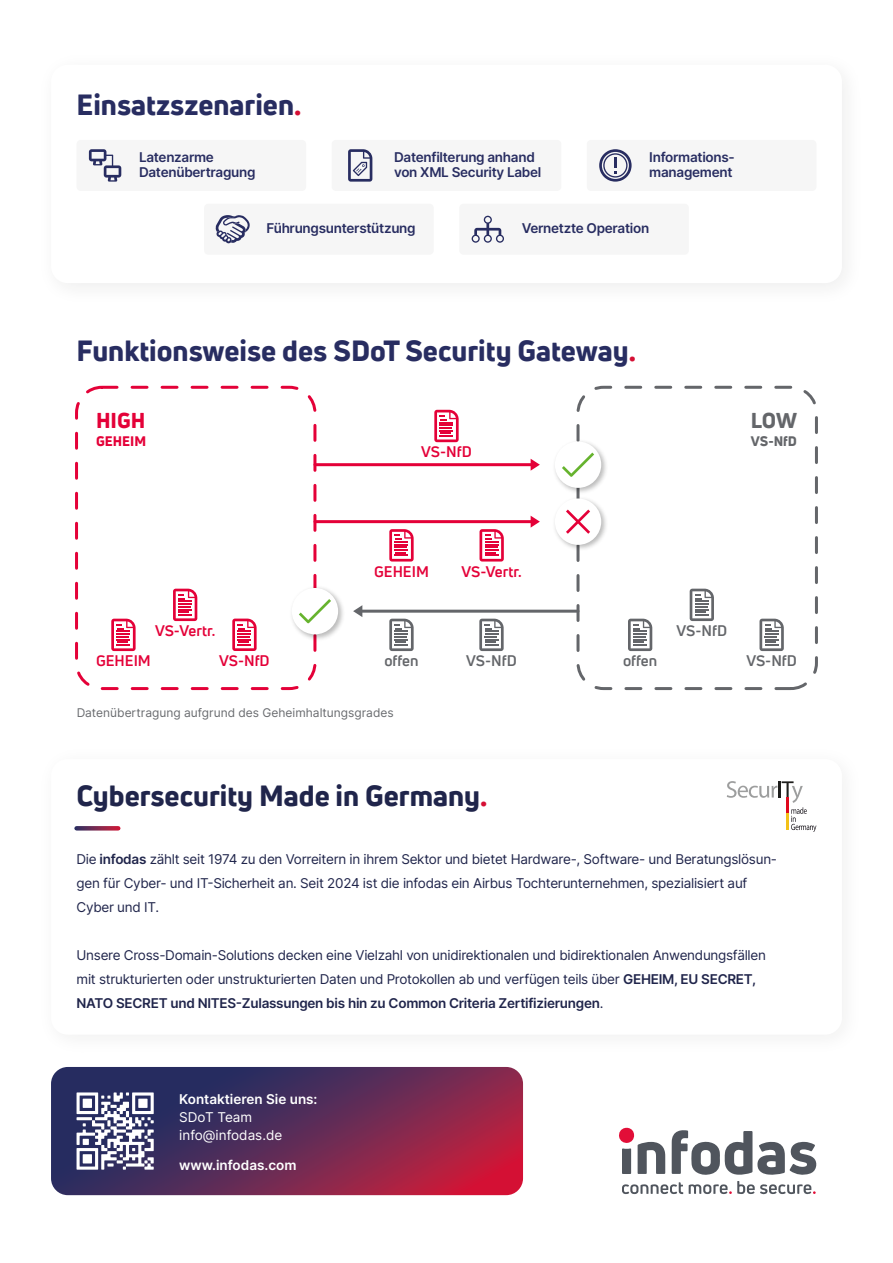
<style>
.page{position:relative;width:893px;height:1263px;background:#fff}
.page>*{position:absolute;margin:0;border:0;box-sizing:border-box;transform-origin:0 0}
.t1{font:28.5px "Uni Neue Heavy infodas";color:#282d61}
.t2{font:28.5px "Uni Neue Heavy infodas";color:#20254b}
.t3{font:21px "Uni Neue Heavy infodas";color:#e40138}
.t4{font:21px "Uni Neue Heavy infodas";color:#64666a}
.t5{font:15px "Uni Neue Bold infodas";color:#e40138}
.t6{font:15px "Uni Neue Bold infodas";color:#64666a}
.t7{font:13.5px/24px "Inter";letter-spacing:-.02em;color:#20254b}
.t8{font:600 13.5px/15px "Inter";letter-spacing:-.02em;color:#282d61}
.t9{font:600 13.5px "Inter";color:#fff}
.t10{font:13.5px/18px "Inter";color:#fff}
.t11{font:13.5px "Uni Neue Heavy infodas";color:#e40138}
.t12{font:13.5px "Uni Neue Heavy infodas";color:#64666a}
.t13{font:12px "Inter";color:#64666a}
.s1{color:#d50f34}
.s2{font-weight:600}
</style>
<div class="page">
<svg style="left:727px;top:781px;width:89px;height:51px"></svg>
<svg style="left:77px;top:826px;width:41px;height:4px"></svg>
<svg style="left:619px;top:1128px;width:197px;height:66px"></svg>
<svg style="left:51px;top:1067px;width:472px;height:128px;background:#662a54"></svg>
<svg style="left:77px;top:1092px;width:77px;height:78px"></svg>
<div style="left:77px;top:140px;width:229px;height:51px;background:#f6f6f6;border-radius:4px"></div>
<svg style="left:89px;top:149px;width:32px;height:33px"></svg>
<div style="left:204px;top:204px;width:230px;height:51px;background:#f6f6f6;border-radius:4px"></div>
<svg style="left:215px;top:215px;width:35px;height:28px"></svg>
<div style="left:459px;top:204px;width:230px;height:51px;background:#f6f6f6;border-radius:4px"></div>
<svg style="left:472px;top:216px;width:32px;height:27px"></svg>
<div style="left:332px;top:140px;width:229px;height:51px;background:#f6f6f6;border-radius:4px"></div>
<svg style="left:348px;top:149px;width:24px;height:33px"></svg>
<div style="left:587px;top:140px;width:229px;height:51px;background:#f6f6f6;border-radius:4px"></div>
<svg style="left:599px;top:149px;width:33px;height:33px"></svg>
<div style="left:576px;top:386px;width:242px;height:304px;border:3px dashed #64666a;border-radius:26px"></div>
<div style="left:75px;top:386px;width:241px;height:304px;border:3px dashed #e40138;border-radius:26px"></div>
<hr style="left:360px;top:610px;width:218px;height:3px;background:#64666a">
<svg style="left:353px;top:605px;width:9px;height:12px"></svg>
<hr style="left:315px;top:463px;width:218px;height:3px;background:#e40138">
<svg style="left:531px;top:459px;width:9px;height:12px"></svg>
<hr style="left:315px;top:520px;width:218px;height:3px;background:#e40138">
<svg style="left:531px;top:516px;width:9px;height:12px"></svg>
<svg style="left:434px;top:410px;width:25px;height:32px"></svg>
<svg style="left:389px;top:529px;width:25px;height:32px"></svg>
<svg style="left:111px;top:619px;width:25px;height:32px"></svg>
<svg style="left:173px;top:589px;width:24px;height:32px"></svg>
<svg style="left:232px;top:619px;width:25px;height:32px"></svg>
<svg style="left:628px;top:619px;width:24px;height:32px"></svg>
<svg style="left:690px;top:589px;width:24px;height:32px"></svg>
<svg style="left:759px;top:619px;width:25px;height:32px"></svg>
<svg style="left:479px;top:529px;width:25px;height:32px"></svg>
<svg style="left:479px;top:619px;width:25px;height:32px"></svg>
<svg style="left:389px;top:619px;width:25px;height:32px"></svg>
<img style="left:554px;top:497px;width:52px;height:57px">
<div style="left:555px;top:498px;width:46px;height:47px;background:#fff;border-radius:50%"></div>
<svg style="left:566px;top:510px;width:24px;height:24px"></svg>
<img style="left:554px;top:437px;width:52px;height:60px">
<div style="left:555px;top:441px;width:46px;height:47px;background:#fff;border-radius:50%"></div>
<svg style="left:562px;top:453px;width:32px;height:24px"></svg>
<img style="left:291px;top:584px;width:52px;height:59px">
<div style="left:292px;top:588px;width:46px;height:46px;background:#fff;border-radius:50%"></div>
<svg style="left:299px;top:599px;width:32px;height:24px"></svg>
<h1 class="t1" style="left:77px;top:85px;width:226px">Einsatzszenarien<span class="s1">.</span></h1>
<p class="t8" style="left:139px;top:149px;width:118px">Latenzarme<br>Datenübertragung</p>
<p class="t8" style="left:394px;top:149px;width:149px">Datenfilterung anhand von XML Security Label</p>
<p class="t8" style="left:649px;top:149px;width:87px">Informations&shy;management</p>
<p class="t8" style="left:267px;top:220px;width:151px">Führungsunterstützung</p>
<p class="t8" style="left:522px;top:220px;width:129px">Vernetzte Operation</p>
<h1 class="t1" style="left:77px;top:331px;width:561px">Funktionsweise des SDoT Security Gateway<span class="s1">.</span></h1>
<h2 class="t3" style="left:96px;top:406px;width:51px">HIGH</h2>
<p class="t11" style="left:96px;top:432px;width:52px">GEHEIM</p>
<p class="t5" style="left:421px;top:442px;width:52px">VS-NfD</p>
<h2 class="t4" style="left:751px;top:406px;width:48px">LOW</h2>
<p class="t12" style="left:751px;top:432px;width:47px">VS-NfD</p>
<p class="t5" style="left:155px;top:621px;width:62px">VS-Vertr.</p>
<p class="t5" style="left:374px;top:562px;width:56px">GEHEIM</p>
<p class="t5" style="left:461px;top:562px;width:62px">VS-Vertr.</p>
<p class="t5" style="left:96px;top:651px;width:56px">GEHEIM</p>
<p class="t5" style="left:219px;top:651px;width:52px">VS-NfD</p>
<p class="t6" style="left:623px;top:651px;width:36px">offen</p>
<p class="t6" style="left:384px;top:651px;width:36px">offen</p>
<p class="t6" style="left:466px;top:651px;width:52px">VS-NfD</p>
<p class="t13" style="left:77px;top:704px;width:319px">Datenübertragung aufgrund des Geheimhaltungsgrades</p>
<p class="t6" style="left:676px;top:621px;width:52px">VS-NfD</p>
<p class="t6" style="left:746px;top:651px;width:52px">VS-NfD</p>
<h1 class="t2" style="left:77px;top:776px;width:412px">Cybersecurity Made in Germany<span class="s1">.</span></h1>
<p class="t7" style="left:77px;top:847px;width:702px">Die <span class="s2">infodas</span> zählt seit 1974 zu den Vorreitern in ihrem Sektor und bietet Hardware-, Software- und Beratungslösun&shy;gen für Cyber- und IT-Sicherheit an. Seit 2024 ist die infodas ein Airbus Tochterunternehmen, spezialisiert auf<br>Cyber und IT.</p>
<p class="t7" style="left:77px;top:943px;width:691px">Unsere Cross-Domain-Solutions decken eine Vielzahl von unidirektionalen und bidirektionalen Anwendungsfällen mit strukturierten oder unstrukturierten Daten und Protokollen ab und verfügen teils über <span class="s2">GEHEIM, EU SECRET,<br>NATO SECRET und NITES-Zulassungen bis hin zu Common Criteria Zertifizierungen</span>.</p>
<p class="t9" style="left:179px;top:1089px;width:140px">Kontaktieren Sie uns:</p>
<p class="t10" style="left:179px;top:1108px;width:105px">SDoT Team info@infodas.de</p>
<p class="t9" style="left:179px;top:1155px;width:119px">www.infodas.com</p>
</div>
